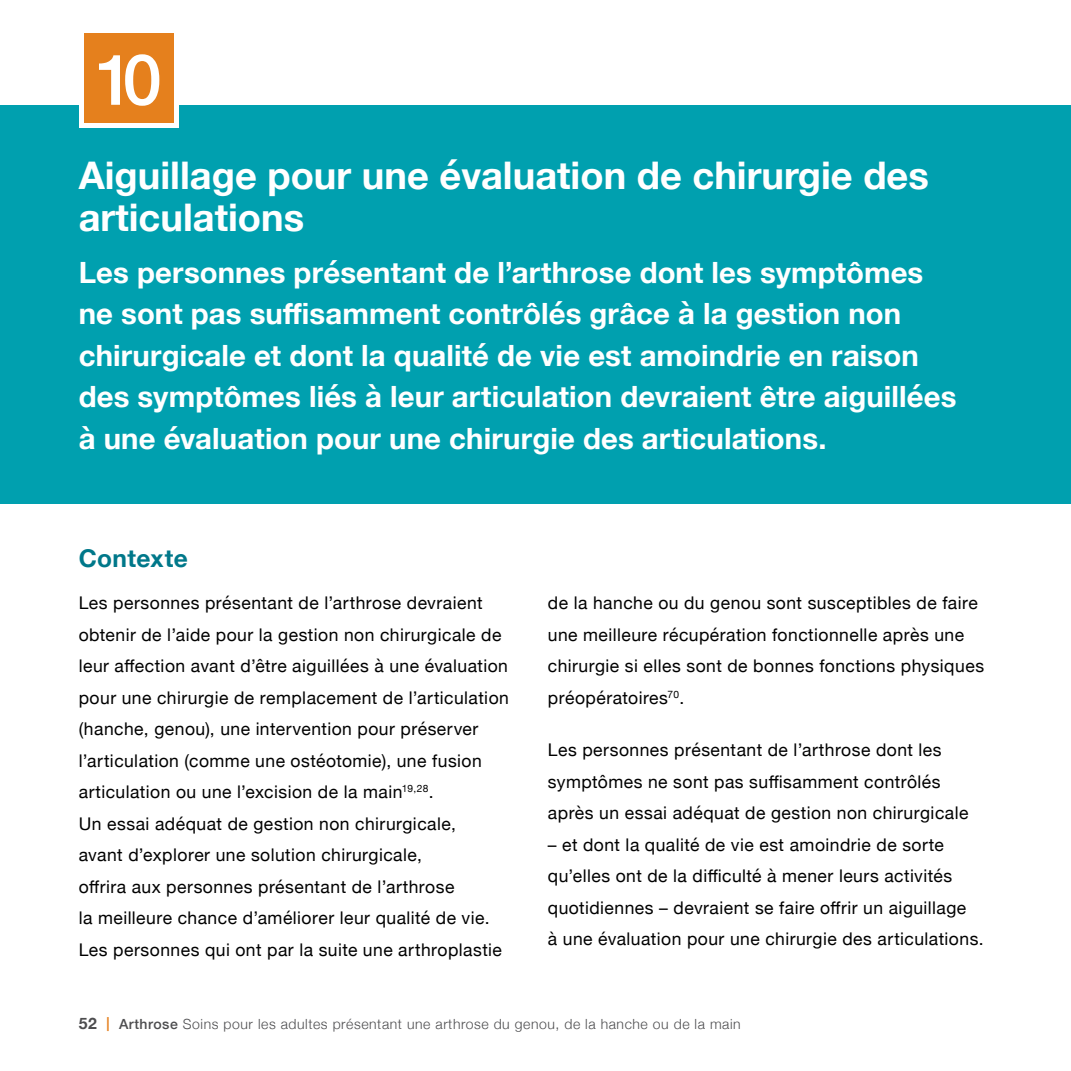
<style>
.page{position:relative;width:1071px;height:1071px;background:#fff}
.page>*{position:absolute;margin:0;border:0;box-sizing:border-box;transform-origin:0 0}
.text___plain{font:500 70.7px "Helvetica Neue";color:#fff}
.head_-_statement{font:700 38.15px/41.6px "Helvetica Neue";color:#fff}
.text___quality_state{font:700 29.4px/41.6px "Helvetica Neue";letter-spacing:.005em;color:#fff}
.head_-_background{font:700 24.5px "Helvetica Neue";letter-spacing:.015em;color:#00788a}
.text___background{font:17.5px/31.5px "Helvetica Neue";letter-spacing:.025em;color:#000}
.t1{font:300 14px "Helvetica Neue";letter-spacing:.04em;color:#4d4d4f}
.s1{font-weight:700;font-size:15.75px}
.s2{font-weight:700;color:#e5801d}
.s3{font-weight:500}
</style>
<div class="page">
<div style="left:0;top:105px;width:1071px;height:399px;background:#00a0af"></div>
<div style="left:79px;top:28px;width:99px;height:100px;background:#fff"></div>
<div style="left:84px;top:33px;width:89px;height:89px;background:#e5801d"></div>
<p class="text___plain" style="left:95px;top:23px;width:68px">10</p>
<h1 class="head_-_statement" style="left:79px;top:156px;width:852px">Aiguillage pour une évaluation de chirurgie des articulations</h1>
<h2 class="text___quality_state" style="left:79px;top:252px;width:879px">Les personnes présentant de l’arthrose dont les symptômes ne sont pas suffisamment contrôlés grâce à la gestion non chirurgicale et dont la qualité de vie est amoindrie en raison des symptômes liés à leur articulation devraient être aiguillées à une évaluation pour une chirurgie des articulations.</h2>
<h3 class="head_-_background" style="left:79px;top:539px;width:111px">Contexte</h3>
<h4 class="text___background" style="left:79px;top:588px;width:432px">Les personnes présentant de l’arthrose devraient obtenir de l’aide pour la gestion non chirurgicale de leur affection avant d’être aiguillées à une évaluation pour une chirurgie de remplacement de l’articulation (hanche, genou), une intervention pour préserver l’articulation (comme une ostéotomie), une fusion articulation ou une l’excision de la main<sup>19,28</sup>.<br>Un essai adéquat de gestion non chirurgicale,<br>avant d’explorer une solution chirurgicale,<br>offrira aux personnes présentant de l’arthrose<br>la meilleure chance d’améliorer leur qualité de vie.<br>Les personnes qui ont par la suite une arthroplastie</h4>
<h4 class="text___background" style="left:548px;top:588px;width:438px">de la hanche ou du genou sont susceptibles de faire une meilleure récupération fonctionnelle après une chirurgie si elles sont de bonnes fonctions physiques préopératoires<sup>70</sup>.</h4>
<h4 class="text___background" style="left:548px;top:735px;width:422px">Les personnes présentant de l’arthrose dont les symptômes ne sont pas suffisamment contrôlés après un essai adéquat de gestion non chirurgicale</h4>
<h4 class="text___background" style="left:548px;top:830px;width:437px">– et dont la qualité de vie est amoindrie de sorte qu’elles ont de la difficulté à mener leurs activités quotidiennes – devraient se faire offrir un aiguillage<br>à une évaluation pour une chirurgie des articulations.</h4>
<p class="t1" style="left:79px;top:1013px;width:664px"><span class="s1">52</span> <span class="s2">|</span> <span class="s3">Arthrose</span> Soins pour les adultes présentant une arthrose du genou, de la hanche ou de la main</p>
</div>
